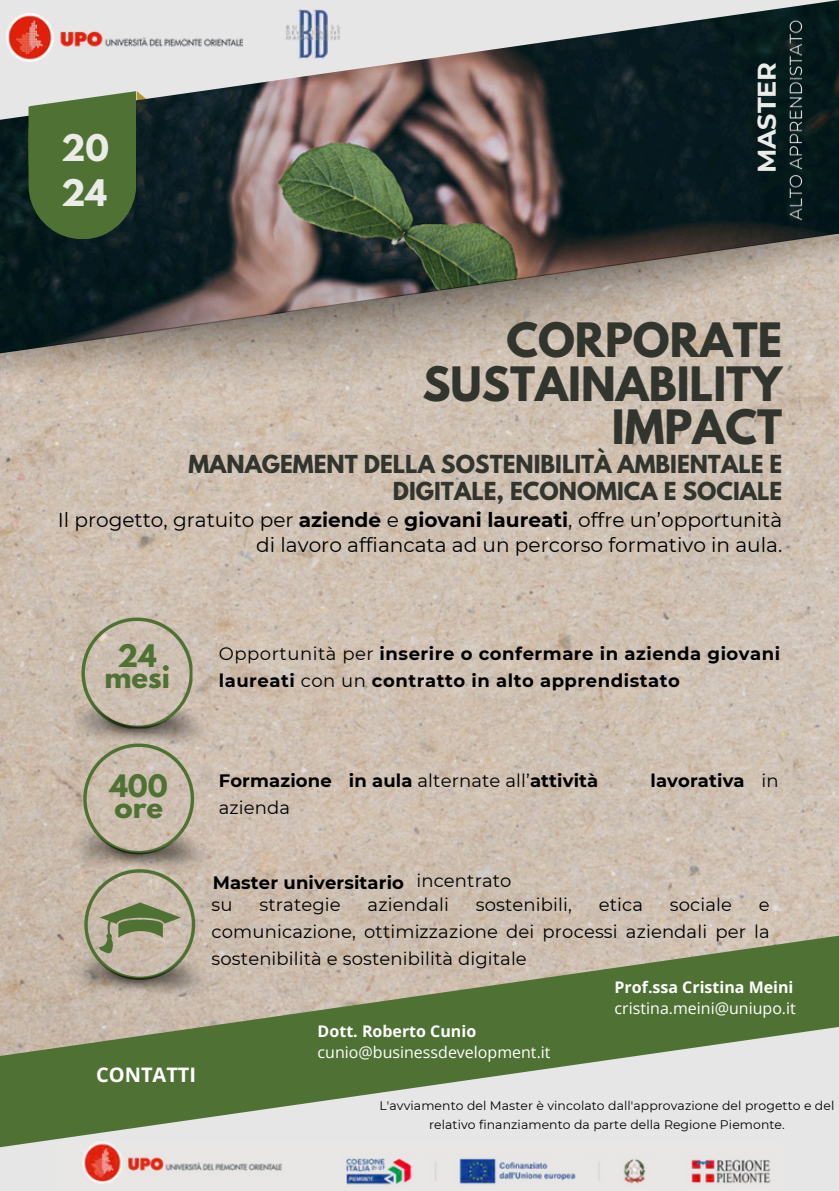
<style>
.page{position:relative;width:839px;height:1191px;background:#fff}
.page>*{position:absolute;margin:0;border:0;box-sizing:border-box;transform-origin:0 0}
.t1{font:700 42px/43.6px "League Spartan";color:#31352e;text-align:right}
.t2{font:700 32.4px/45px "League Spartan";color:#ebebe8}
.t3{font:700 27.6px/21px "League Spartan";color:#4f7234;text-align:center}
.t4{font:700 27.4px/21px "League Spartan";color:#4f7234}
.t5{font:700 25.4px "Montserrat";color:#ebebe8}
.t6{font:700 22px/27px "League Spartan";color:#31352e;text-align:right}
.t7{font:20px/25.6px "Montserrat";color:#000;text-align:right}
.t8{font:700 20px "Open Sans";color:#fff}
.t9{font:18px/27px "Montserrat";letter-spacing:.005em;color:#000;text-align:justify}
.t10{font:700 18px/27px "Montserrat";letter-spacing:.03em;color:#000}
.t11{font:700 18px/27px "Montserrat";letter-spacing:.005em;color:#000}
.t12{font:16px/21px "Open Sans";color:#fff}
.t13{font:12.4px/18.6px "Montserrat";letter-spacing:.005em;color:#000;text-align:center}
.s1{font-weight:700}
.s2{font-weight:400}
</style>
<div class="page">
<img style="left:0;top:440px;width:838px;height:495px">
<img style="left:0;top:0;width:838px;height:233px">
<img style="left:0;top:233px;width:838px;height:207px">
<svg style="left:21px;top:81px;width:125px;height:86px;background:#909795"></svg>
<div style="left:29px;top:107px;width:107px;height:132px;background:#4f7234"></div>
<div style="left:29px;top:92px;width:107px;height:73px;background:#4f7234"></div>
<img style="left:784px;top:14px;width:24px;height:210px">
<img style="left:7px;top:13px;width:235px;height:48px">
<img style="left:273px;top:0;width:73px;height:75px">
<svg style="left:81px;top:618px;width:111px;height:78px;background:#c2b8a6"></svg>
<svg style="left:84px;top:917px;width:111px;height:18px;background:#909974"></svg>
<svg style="left:83px;top:791px;width:111px;height:31px;background:#c5b9a7"></svg>
<img style="left:67px;top:822px;width:164px;height:95px">
<img style="left:67px;top:696px;width:146px;height:95px">
<svg style="left:0;top:935px;width:838px;height:213px;background:#9aa585"></svg>
<img style="left:57px;top:1141px;width:725px;height:50px">
<h3 class="t2" style="left:61px;top:130px;width:49px">20<br>24</h3>
<h3 class="t5" style="left:751px;top:173px;width:113px;rotate:-90deg">MASTER</h3>
<h5 class="t1" style="left:422px;top:324px;width:361px">CORPORATE<br>SUSTAINABILITY<br>IMPACT</h5>
<h5 class="t6" style="left:188px;top:453px;width:595px">MANAGEMENT DELLA SOSTENIBILITÀ AMBIENTALE E<br>DIGITALE, ECONOMICA E SOCIALE</h5>
<h5 class="t7" style="left:58px;top:507px;width:726px">Il progetto, gratuito per <span class="s1">aziende</span> e <span class="s1">giovani laureati</span>, offre un’opportunità di lavoro affiancata ad un percorso formativo in aula.</h5>
<h6 class="t3" style="left:104px;top:649px;width:67px">24 mesi</h6>
<p class="t10" style="left:219px;top:640px;width:563px"><span class="s2">Opportunità per</span> inserire o confermare in azienda giovani laureati <span class="s2">con un</span> contratto in alto apprendistato</p>
<p class="t4" style="left:110px;top:779px;width:60px">400 ore</p>
<p class="t11" style="left:219px;top:767px;width:114px">Formazione <span class="s2">azienda</span></p>
<p class="t11" style="left:349px;top:767px;width:251px">in aula <span class="s2">alternate all’</span>attività</p>
<p class="t11" style="left:650px;top:767px;width:96px">lavorativa</p>
<h6 class="t9" style="left:761px;top:767px;width:19px">in</h6>
<p class="t8" style="left:96px;top:1061px;width:102px">CONTATTI</p>
<p class="t11" style="left:213px;top:870px;width:193px">Master universitario</p>
<p class="t9" style="left:416px;top:867px;width:97px">incentrato</p>
<p class="t9" style="left:211px;top:891px;width:23px">su</p>
<p class="t9" style="left:259px;top:891px;width:83px">strategie</p>
<p class="t9" style="left:367px;top:891px;width:83px">aziendali</p>
<p class="t9" style="left:476px;top:891px;width:98px">sostenibili,</p>
<p class="t9" style="left:598px;top:891px;width:46px">etica</p>
<p class="t9" style="left:670px;top:891px;width:64px">sociale</p>
<p class="t9" style="left:211px;top:891px;width:559px;text-indent:547px">e comunicazione, ottimizzazione dei processi aziendali per la sostenibilità e sostenibilità digitale</p>
<p class="t12" style="left:317px;top:1020px;width:234px"><span class="s1">Dott. Roberto Cunio </span>cunio@businessdevelopment.it</p>
<h4 class="t12" style="left:614px;top:976px;width:183px"><span class="s1">Prof.ssa Cristina Meini </span>cristina.meini@uniupo.it</h4>
<p class="t13" style="left:379px;top:1097px;width:456px">L'avviamento del Master è vincolato dall'approvazione del progetto e del relativo finanziamento da parte della Regione Piemonte.</p>
</div>
